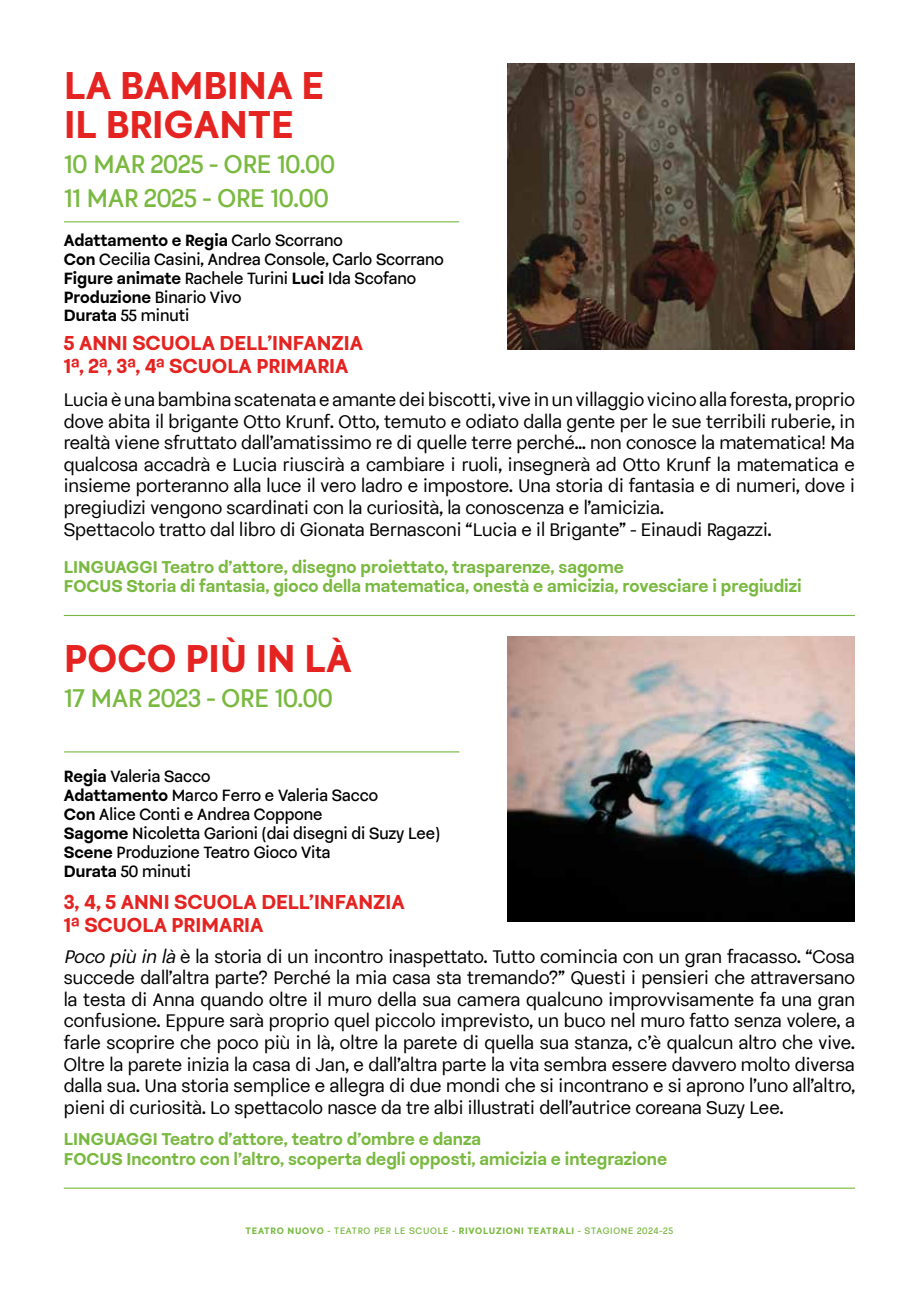
<style>
.page{position:relative;width:906px;height:1289px;background:#fff}
.page>*{position:absolute;margin:0;border:0;box-sizing:border-box;transform-origin:0 0}
.t1{font:700 37.5px/39px "Sinteca";color:#e52321}
.t2{font:500 24.75px/34.5px "Sinteca";color:#79b940}
.t3{font:700 19.5px/23.4px "Sinteca";color:#e52321}
.t4{font:18px/21.6px "Sinteca";color:#000;text-align:justify}
.t5{font:18px/21.6px "Sinteca";color:#020203}
.t6{font:700 16.5px/19.8px "Sinteca";color:#79b940}
.t7{font:500 15.75px/18.9px "Sinteca";color:#000}
.t8{font:500 9px "Sinteca";letter-spacing:.08em;color:#79b940}
.s1{font-weight:700}
.s2{font-style:italic}
</style>
<div class="page">
<hr style="left:64px;top:221px;width:395px;height:1px;background:#79b940">
<hr style="left:64px;top:751px;width:395px;height:1px;background:#79b940">
<hr style="left:64px;top:615px;width:791px;height:1px;background:#79b940">
<hr style="left:64px;top:1187px;width:791px;height:1px;background:#79b940">
<img style="left:508px;top:64px;width:347px;height:285px">
<img style="left:508px;top:636px;width:347px;height:285px">
<h1 class="t1" style="left:64px;top:69px;width:261px">LA BAMBINA E<br>IL BRIGANTE</h1>
<h2 class="t2" style="left:64px;top:148px;width:272px">10 MAR 2025 - ORE 10.00<br>11 MAR 2025 - ORE 10.00</h2>
<p class="t7" style="left:64px;top:232px;width:381px"><span class="s1">Adattamento e Regia</span> Carlo Scorrano<br><span class="s1">Con</span> Cecilia Casini, Andrea Console, Carlo Scorrano <span class="s1">Figure animate</span> Rachele Turini <span class="s1">Luci</span> Ida Scofano <span class="s1">Produzione</span> Binario Vivo<br><span class="s1">Durata</span> 55 minuti</p>
<p class="t3" style="left:64px;top:332px;width:301px">5 ANNI SCUOLA DELL’INFANZIA<br>1ª, 2ª, 3ª, 4ª SCUOLA PRIMARIA</p>
<p class="t5" style="left:64px;top:390px;width:792px">Lucia è una bambina scatenata e amante dei biscotti, vive in un villaggio vicino alla foresta, proprio dove abita il brigante Otto Krunf. Otto, temuto e odiato dalla gente per le sue terribili ruberie, in realtà viene sfruttato dall’amatissimo re di quelle terre perché... non conosce la matematica! Ma qualcosa accadrà e Lucia riuscirà a cambiare i ruoli, insegnerà ad Otto Krunf la matematica e insieme porteranno alla luce il vero ladro e impostore. Una storia di fantasia e di numeri, dove i pregiudizi vengono scardinati con la curiosità, la conoscenza e l’amicizia.<br>Spettacolo tratto dal libro di Gionata Bernasconi “Lucia e il Brigante” - Einaudi Ragazzi.</p>
<p class="t6" style="left:64px;top:558px;width:739px">LINGUAGGI Teatro d’attore, disegno proiettato, trasparenze, sagome<br>FOCUS Storia di fantasia, gioco della matematica, onestà e amicizia, rovesciare i pregiudizi</p>
<h1 class="t1" style="left:64px;top:641px;width:289px">POCO PIÙ IN LÀ</h1>
<h2 class="t2" style="left:64px;top:682px;width:270px">17 MAR 2023 - ORE 10.00</h2>
<p class="t7" style="left:64px;top:768px;width:378px"><span class="s1">Regia</span> Valeria Sacco<br><span class="s1">Adattamento</span> Marco Ferro e Valeria Sacco<br><span class="s1">Con</span> Alice Conti e Andrea Coppone<br><span class="s1">Sagome</span> Nicoletta Garioni (dai disegni di Suzy Lee)<br><span class="s1">Scene</span> Produzione Teatro Gioco Vita<br><span class="s1">Durata</span> 50 minuti</p>
<p class="t3" style="left:64px;top:891px;width:342px">3, 4, 5 ANNI SCUOLA DELL’INFANZIA<br>1ª SCUOLA PRIMARIA</p>
<p class="t4" style="left:64px;top:946px;width:792px"><span class="s2">Poco più in là</span> è la storia di un incontro inaspettato. Tutto comincia con un gran fracasso. “Cosa succede dall’altra parte? Perché la mia casa sta tremando?” Questi i pensieri che attraversano la testa di Anna quando oltre il muro della sua camera qualcuno improvvisamente fa una gran confusione. Eppure sarà proprio quel piccolo imprevisto, un buco nel muro fatto senza volere, a farle scoprire che poco più in là, oltre la parete di quella sua stanza, c’è qualcun altro che vive.<br>Oltre la parete inizia la casa di Jan, e dall’altra parte la vita sembra essere davvero molto diversa dalla sua. Una storia semplice e allegra di due mondi che si incontrano e si aprono l’uno all’altro, pieni di curiosità. Lo spettacolo nasce da tre albi illustrati dell’autrice coreana Suzy Lee.</p>
<p class="t6" style="left:64px;top:1130px;width:605px">LINGUAGGI Teatro d’attore, teatro d’ombre e danza<br>FOCUS Incontro con l’altro, scoperta degli opposti, amicizia e integrazione</p>
<p class="t8" style="left:246px;top:1225px;width:429px"><span class="s1">TEATRO NUOVO</span> - TEATRO PER LE SCUOLE - <span class="s1">RIVOLUZIONI TEATRALI</span> - STAGIONE 2024-25</p>
</div>
